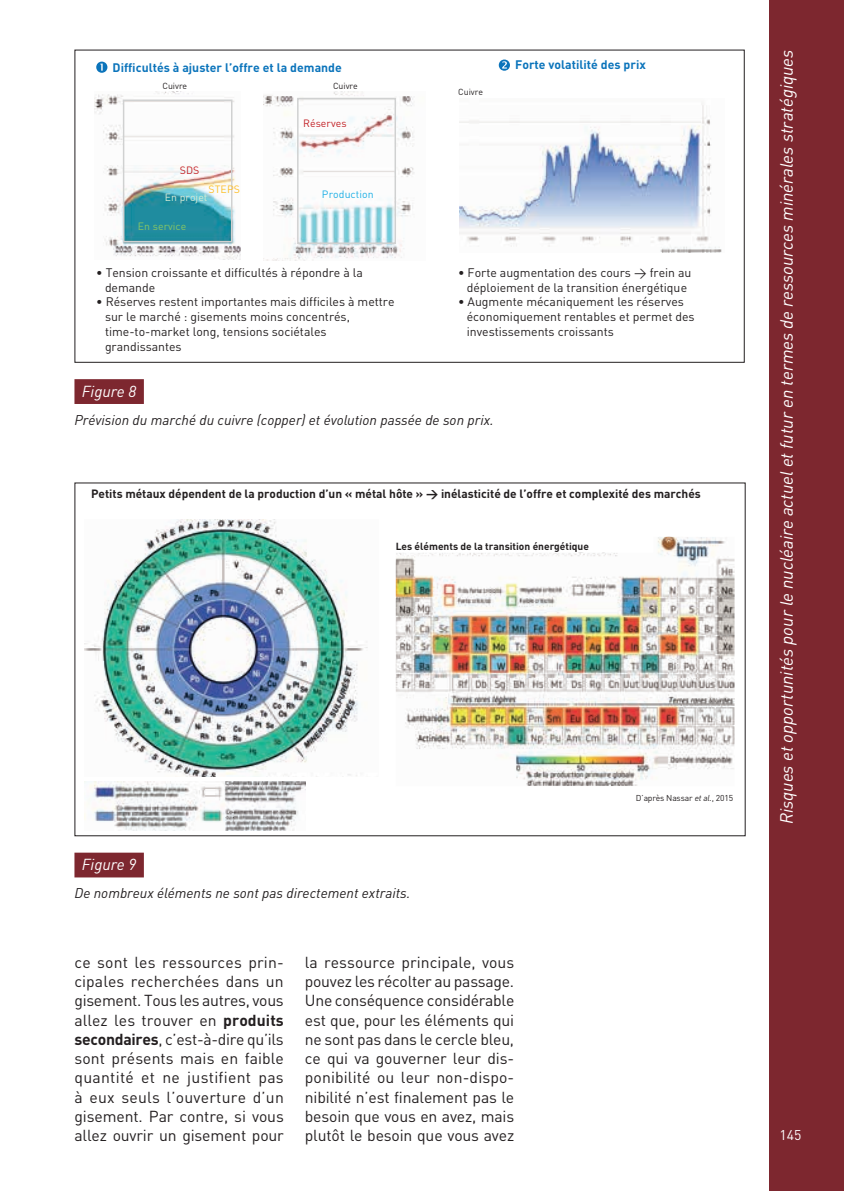
<style>
.page{position:relative;width:844px;height:1191px;background:#fff}
.page>*{position:absolute;margin:0;border:0;box-sizing:border-box;transform-origin:0 0}
.t1{font:italic 17.5px "DINOT";color:#fff}
.Texte_courant{font:15.75px/19.2px "DINOT";letter-spacing:-.01em;color:#231f20;text-align:justify}
.Figure_numero{font:italic 15.75px "DINOT";color:#fff}
.Figure_titre{font:italic 14px "DINOT";color:#231f20}
.t2{font:14px "DINOT";color:#fff}
.t3{font:12.25px/14.7px "DINOT";color:#231f20}
.t4{font:700 12.25px "DINOT";color:#0b74bb}
.t5{font:700 11.9px "DINOT";color:#231f20}
.t6{font:10.5px "DINOT";letter-spacing:.005em;color:#c22025}
.t7{font:10.5px "DINOT";letter-spacing:.01em;color:#1dafe5}
.t8{font:10.5px "DINOT";letter-spacing:.005em;color:#87c763}
.t9{font:10.5px "DINOT";letter-spacing:.005em;color:#d8ebd4}
.t10{font:10.5px "DINOT";letter-spacing:.01em;color:#fdbe28}
.t11{font:700 10.15px "DINOT";color:#231f20}
.t12{font:8.75px "DINOT";color:#231f20}
.t13{font:8.4px "DINOT";letter-spacing:-.02em;color:#231f20}
.s1{font-weight:700}
.s2{font-style:italic}
</style>
<div class="page">
<div style="left:769px;top:0;width:74px;height:1191px;background:#7d272f"></div>
<div style="left:74px;top:379px;width:70px;height:25px;background:#7d272f"></div>
<img style="left:459px;top:103px;width:263px;height:149px">
<svg style="left:96px;top:62px;width:11px;height:11px"></svg>
<svg style="left:498px;top:60px;width:12px;height:11px"></svg>
<img style="left:94px;top:91px;width:146px;height:169px">
<div style="left:123px;top:99px;width:109px;height:143px;border:1px solid #d0d1d1"></div>
<img style="left:263px;top:91px;width:152px;height:170px">
<div style="left:297px;top:98px;width:99px;height:146px;border:1px solid #d0d1d1"></div>
<div style="left:74px;top:852px;width:70px;height:25px;background:#7d272f"></div>
<img style="left:395px;top:537px;width:339px;height:249px">
<img style="left:84px;top:519px;width:284px;height:257px">
<img style="left:84px;top:781px;width:221px;height:50px">
<p class="t4" style="left:112px;top:59px;width:231px">Difficultés à ajuster l’offre et la demande</p>
<p class="t4" style="left:515px;top:57px;width:132px">Forte volatilité des prix</p>
<p class="t12" style="left:162px;top:81px;width:26px">Cuivre</p>
<p class="t12" style="left:333px;top:81px;width:26px">Cuivre</p>
<p class="t6" style="left:180px;top:163px;width:21px">SDS</p>
<p class="t10" style="left:208px;top:183px;width:33px">STEPS</p>
<p class="t9" style="left:165px;top:190px;width:44px">En projet</p>
<p class="t8" style="left:138px;top:219px;width:50px">En service</p>
<p class="t6" style="left:303px;top:116px;width:45px">Réserves</p>
<p class="t7" style="left:322px;top:187px;width:53px">Production</p>
<p class="t3" style="left:105px;top:265px;width:259px;text-indent:-9px">• Tension croissante et difficultés à répondre à la demande</p>
<p class="t3" style="left:105px;top:294px;width:291px;text-indent:-9px">• Réserves restent importantes mais difficiles à mettre sur le marché : gisements moins concentrés, time-to-market long, tensions sociétales grandissantes</p>
<p class="t12" style="left:458px;top:86px;width:26px">Cuivre</p>
<p class="t3" style="left:458px;top:265px;width:235px;text-align:center">• Forte augmentation des cours → frein au déploiement de la transition énergétique</p>
<p class="t3" style="left:466px;top:294px;width:229px;text-indent:-9px">• Augmente mécaniquement les réserves économiquement rentables et permet des investissements croissants</p>
<p class="Figure_numero" style="left:82px;top:381px;width:56px">Figure 8</p>
<p class="Figure_titre" style="left:74px;top:411px;width:420px">Prévision du marché du cuivre (copper) et évolution passée de son prix.</p>
<p class="t5" style="left:91px;top:486px;width:611px">Petits métaux dépendent de la production d’un « métal hôte » → inélasticité de l’offre et complexité des marchés</p>
<p class="t11" style="left:395px;top:539px;width:195px">Les éléments de la transition énergétique</p>
<p class="Figure_numero" style="left:82px;top:854px;width:56px">Figure 9</p>
<p class="Figure_titre" style="left:74px;top:884px;width:337px">De nombreux éléments ne sont pas directement extraits.</p>
<p class="Texte_courant" style="left:74px;top:952px;width:211px">ce sont les ressources prin&shy;cipales recherchées dans un gisement. Tous les autres, vous allez les trouver en <span class="s1">produits secondaires</span>, c’est-à-dire qu’ils sont présents mais en faible quantité et ne justifient pas à eux seuls l’ouverture d’un gisement. Par contre, si vous allez ouvrir un gisement pour</p>
<p class="Texte_courant" style="left:305px;top:952px;width:211px">la ressource principale, vous pouvez les récolter au passage.<br>Une conséquence considérable est que, pour les éléments qui ne sont pas dans le cercle bleu, ce qui va gouverner leur dis&shy;ponibilité ou leur non-dispo&shy;nibilité n’est finalement pas le besoin que vous en avez, mais plutôt le besoin que vous avez</p>
<p class="t13" style="left:635px;top:792px;width:99px">D’après Nassar <span class="s2">et al.</span>, 2015</p>
<p class="t1" style="left:775px;top:824px;width:776px;rotate:-90deg">Risques et opportunités pour le nucléaire actuel et futur en termes de ressources minérales stratégiques</p>
<p class="t2" style="left:779px;top:1125px;width:23px">145</p>
</div>
